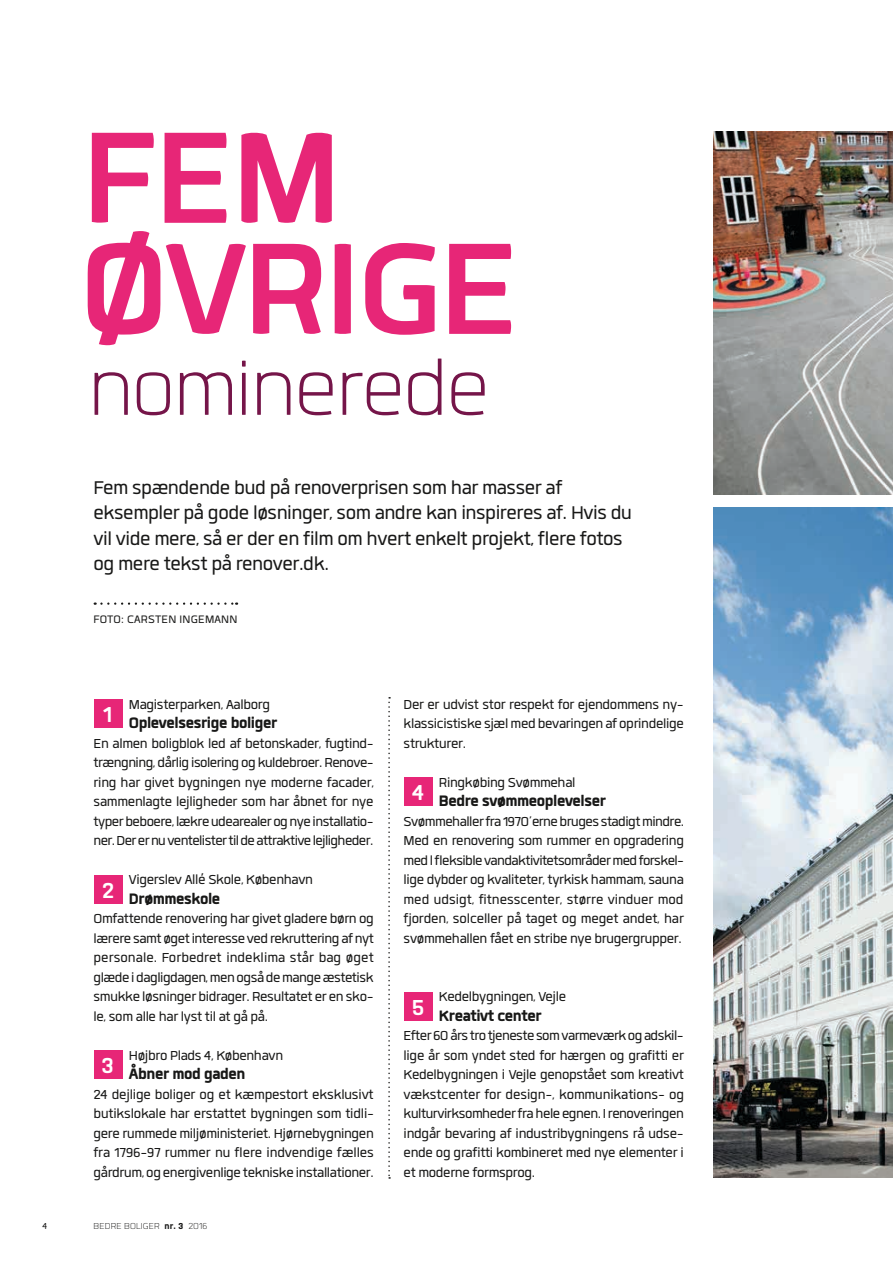
<style>
.page{position:relative;width:893px;height:1263px;background:#fff}
.page>*{position:absolute;margin:0;border:0;box-sizing:border-box;transform-origin:0 0}
.t1{font:700 180px "Quan";letter-spacing:-.03em;color:#e72677}
.t2{font:300 105px "Quan";letter-spacing:-.01em;color:#751549}
.t3{font:700 30px "Quan";color:#fff}
.t4{font:25.5px/25.5px "Quan";letter-spacing:-.02em;color:#181817}
.t5{font:800 21px "Quan";letter-spacing:-.02em;color:#181817}
.t6{font:18px/19.5px "Quan";letter-spacing:-.02em;color:#181817;text-align:justify}
.t7{font:15px "Quan";letter-spacing:.01em;color:#181817}
.t8{font:300 12px "Quan";letter-spacing:.01em;color:#181817}
.t9{font:12px "Quan";color:#181817}
.s1{font-weight:800}
</style>
<div class="page">
<img style="left:714px;top:132px;width:179px;height:362px">
<img style="left:714px;top:507px;width:179px;height:671px">
<div style="left:94px;top:699px;width:28px;height:29px;background:#e72677"></div>
<div style="left:94px;top:875px;width:28px;height:29px;background:#e72677"></div>
<div style="left:94px;top:1050px;width:28px;height:29px;background:#e72677"></div>
<div style="left:404px;top:992px;width:29px;height:29px;background:#e72677"></div>
<div style="left:404px;top:777px;width:29px;height:29px;background:#e72677"></div>
<svg style="left:388px;top:697px;width:2px;height:482px"></svg>
<svg style="left:95px;top:602px;width:142px;height:3px"></svg>
<h1 class="t1" style="left:81px;top:91px;width:263px">FEM</h1>
<h1 class="t1" style="left:79px;top:202px;width:443px">ØVRIGE</h1>
<h2 class="t2" style="left:88px;top:341px;width:403px">nominerede</h2>
<h3 class="t4" style="left:94px;top:475px;width:540px">Fem spændende bud på renoverprisen som har masser af eksempler på gode løsninger, som andre kan inspireres af. Hvis du vil vide mere, så er der en film om hvert enkelt projekt, flere fotos og mere tekst på renover.dk.</h3>
<p class="t7" style="left:94px;top:612px;width:145px">FOTO: CARSTEN INGEMANN</p>
<p class="t6" style="left:129px;top:694px;width:143px">Magisterparken, Aalborg</p>
<p class="t5" style="left:129px;top:713px;width:150px">Oplevelsesrige boliger</p>
<p class="t6" style="left:94px;top:733px;width:282px">En almen boligblok led af betonskader, fugtind&shy;trængning, dårlig isolering og kuldebroer. Renove&shy;ring har givet bygningen nye moderne facader, sammenlagte lejligheder som har åbnet for nye typer beboere, lækre udearealer og nye installatio&shy;ner. Der er nu ventelister til de attraktive lejligheder.</p>
<p class="t6" style="left:129px;top:870px;width:186px">Vigerslev Allé Skole, København</p>
<p class="t5" style="left:129px;top:888px;width:93px">Drømmeskole</p>
<p class="t6" style="left:94px;top:909px;width:282px">Omfattende renovering har givet gladere børn og lærere samt øget interesse ved rekruttering af nyt personale. Forbedret indeklima står bag øget glæde i dagligdagen, men også de mange æstetisk smukke løsninger bidrager. Resultatet er en sko&shy;le, som alle har lyst til at gå på.</p>
<p class="t6" style="left:129px;top:1045px;width:156px">Højbro Plads 4, København</p>
<p class="t5" style="left:129px;top:1064px;width:118px">Åbner mod gaden</p>
<p class="t6" style="left:94px;top:1084px;width:282px">24 dejlige boliger og et kæmpestort eksklusivt butikslokale har erstattet bygningen som tidli&shy;gere rummede miljøministeriet. Hjørnebygningen fra 1796-97 rummer nu flere indvendige fælles gårdrum, og energivenlige tekniske installationer.</p>
<h3 class="t3" style="left:103px;top:700px;width:11px">1</h3>
<h3 class="t3" style="left:102px;top:876px;width:14px">2</h3>
<h3 class="t3" style="left:102px;top:1051px;width:14px">3</h3>
<p class="t9" style="left:43px;top:1221px;width:6px">4</p>
<p class="t8" style="left:94px;top:1221px;width:115px">BEDRE BOLIGER <span class="s1">nr. 3</span> 2016</p>
<p class="t6" style="left:404px;top:694px;width:282px">Der er udvist stor respekt for ejendommens ny&shy;klassicistiske sjæl med bevaringen af oprindelige strukturer.</p>
<p class="t6" style="left:439px;top:772px;width:138px">Ringkøbing Svømmehal</p>
<p class="t5" style="left:439px;top:791px;width:169px">Bedre svømmeoplevelser</p>
<p class="t6" style="left:404px;top:811px;width:282px">Svømmehaller fra 1970’erne bruges stadigt mindre.<br>Med en renovering som rummer en opgradering med l fleksible vandaktivitetsområder med forskel&shy;lige dybder og kvaliteter, tyrkisk hammam, sauna med udsigt, fitnesscenter, større vinduer mod fjorden, solceller på taget og meget andet, har svømmehallen fået en stribe nye brugergrupper.</p>
<h3 class="t3" style="left:412px;top:778px;width:14px">4</h3>
<p class="t6" style="left:439px;top:987px;width:129px">Kedelbygningen, Vejle</p>
<p class="t5" style="left:439px;top:1005px;width:104px">Kreativt center</p>
<p class="t6" style="left:404px;top:1026px;width:282px">Efter 60 års tro tjeneste som varmeværk og adskil&shy;lige år som yndet sted for hærgen og grafitti er Kedelbygningen i Vejle genopstået som kreativt vækstcenter for design-, kommunikations- og kulturvirksomheder fra hele egnen. I renoveringen indgår bevaring af industribygningens rå udse&shy;ende og grafitti kombineret med nye elementer i et moderne formsprog.</p>
<h3 class="t3" style="left:412px;top:993px;width:15px">5</h3>
</div>
